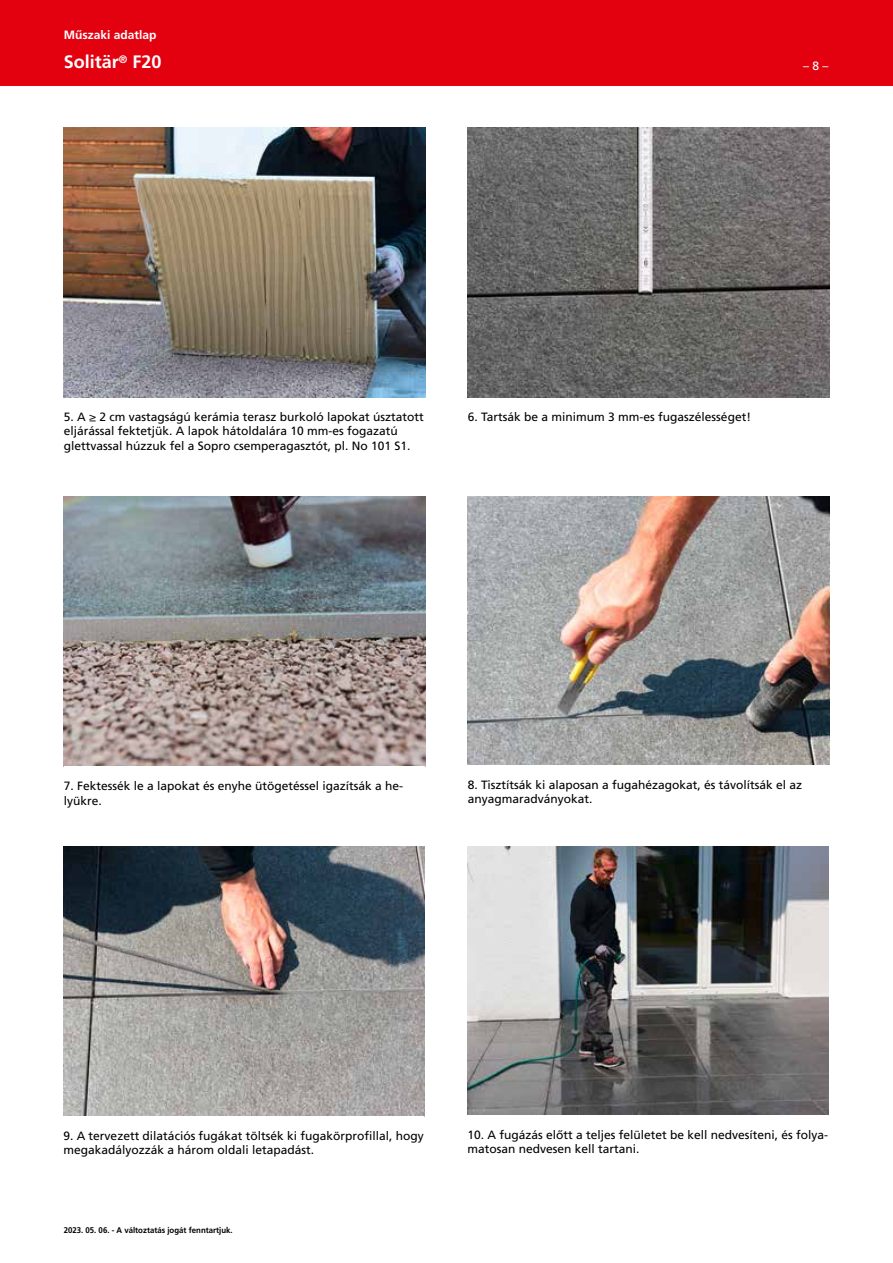
<style>
.page{position:relative;width:893px;height:1263px;background:#fff}
.page>*{position:absolute;margin:0;border:0;box-sizing:border-box;transform-origin:0 0}
.t1{font:700 18px "Sto Frutiger";color:#fff}
.t2{font:12px/14.4px "Sto Frutiger";color:#000}
.t3{font:700 12px "Sto Frutiger";color:#fff}
.t4{font:12px "Sto Frutiger";color:#fff}
.t5{font:700 8.25px "Sto Frutiger";color:#000;scale:.95 1}
</style>
<div class="page">
<div style="left:0;top:0;width:893px;height:85px;background:#e3000f"></div>
<img style="left:64px;top:128px;width:361px;height:269px">
<img style="left:468px;top:128px;width:361px;height:269px">
<img style="left:64px;top:497px;width:361px;height:269px">
<img style="left:468px;top:497px;width:361px;height:268px">
<img style="left:63px;top:846px;width:362px;height:270px">
<img style="left:467px;top:846px;width:362px;height:269px">
<p class="t3" style="left:64px;top:28px;width:94px">Műszaki adatlap</p>
<h1 class="t1" style="left:64px;top:52px;width:99px">Solitär<sup>®</sup> F20</h1>
<p class="t4" style="left:803px;top:59px;width:27px">– 8 –</p>
<p class="t2" style="left:64px;top:410px;width:361px">5. A ≥ 2 cm vastagságú kerámia terasz burkoló lapokat úsztatott eljárással fektetjük. A lapok hátoldalára 10 mm-es fogazatú glettvassal húzzuk fel a Sopro csemperagasztót, pl. No 101 S1.</p>
<p class="t2" style="left:468px;top:410px;width:285px">6. Tartsák be a minimum 3 mm-es fugaszélességet!</p>
<p class="t2" style="left:64px;top:779px;width:341px">7. Fektessék le a lapokat és enyhe ütögetéssel igazítsák a he&shy;lyükre.</p>
<p class="t2" style="left:468px;top:778px;width:336px">8. Tisztítsák ki alaposan a fugahézagokat, és távolítsák el az anyagmaradványokat.</p>
<p class="t2" style="left:63px;top:1128px;width:362px">9. A tervezett dilatációs fugákat töltsék ki fugakörprofillal, hogy megakadályozzák a három oldali letapadást.</p>
<p class="t2" style="left:467px;top:1127px;width:362px">10. A fugázás előtt a teljes felületet be kell nedvesíteni, és folya&shy;matosan nedvesen kell tartani.</p>
<p class="t5" style="left:64px;top:1225px;width:179px">2023. 05. 06. - A változtatás jogát fenntartjuk.</p>
</div>
